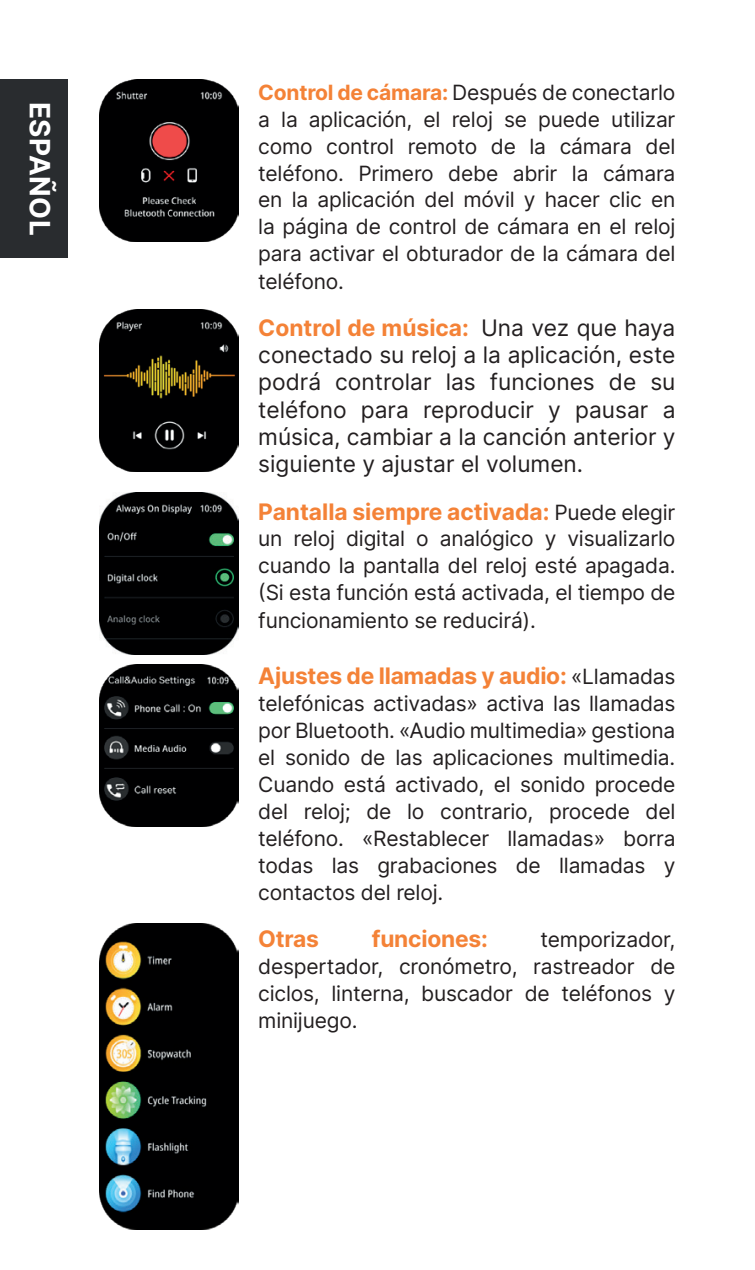
<style>
.page{position:relative;width:755px;height:1270px;background:#fff}
.page>*{position:absolute;margin:0;border:0;box-sizing:border-box;transform-origin:0 0}
.t1{font:700 28px "Inter";letter-spacing:.02em;color:#fff}
.t2{font:22.75px/27.3px "Inter";color:#231f20;text-align:justify}
.t3{font:700 22.75px "Inter";letter-spacing:-.01em;color:#f48237}
.t4{font:21px/26.9px "Inter";letter-spacing:-.01em;color:#231f20;text-align:justify}
.s1{font-weight:700;color:#f48237}
.s2{font-weight:400;font-size:21px;color:#231f20}
</style>
<div class="page">
<div style="left:0;top:79px;width:67px;height:179px;background:#292c2f"></div>
<img style="left:99px;top:79px;width:139px;height:162px">
<img style="left:99px;top:310px;width:139px;height:162px">
<img style="left:99px;top:492px;width:139px;height:162px">
<img style="left:99px;top:665px;width:139px;height:162px">
<img style="left:99px;top:923px;width:139px;height:307px">
<h1 class="t1" style="left:60px;top:102px;width:135px;rotate:90deg">ESPAÑOL</h1>
<p class="t4" style="left:258px;top:78px;width:418px"><span class="s1">Control de cámara:</span> Después de conectarlo a la aplicación, el reloj se puede utilizar como control remoto de la cámara del teléfono. Primero debe abrir la cámara en la aplicación del móvil y hacer clic en la página de control de cámara en el reloj para activar el obturador de la cámara del teléfono.</p>
<p class="t2" style="left:258px;top:313px;width:418px"><span class="s1">Control de música:</span> Una vez que haya conectado su reloj a la aplicación, este podrá controlar las funciones de su teléfono para reproducir y pausar a música, cambiar a la canción anterior y siguiente y ajustar el volumen.</p>
<p class="t3" style="left:258px;top:495px;width:418px">Pantalla siempre activada: <span class="s2">Puede elegir</span></p>
<p class="t4" style="left:258px;top:525px;width:418px">un reloj digital o analógico y visualizarlo cuando la pantalla del reloj esté apagada. (Si esta función está activada, el tiempo de funcionamiento se reducirá).</p>
<p class="t3" style="left:258px;top:660px;width:418px">Ajustes de llamadas y audio: <span class="s2">«Llamadas</span></p>
<p class="t4" style="left:258px;top:690px;width:418px">telefónicas activadas» activa las llamadas por Bluetooth. «Audio multimedia» gestiona el sonido de las aplicaciones multimedia.<br>Cuando está activado, el sonido procede del reloj; de lo contrario, procede del teléfono. «Restablecer llamadas» borra todas las grabaciones de llamadas y contactos del reloj.</p>
<p class="t3" style="left:258px;top:922px;width:62px">Otras</p>
<p class="t3" style="left:371px;top:922px;width:117px">funciones:</p>
<p class="t4" style="left:258px;top:925px;width:418px;text-indent:282px">temporizador, despertador, cronómetro, rastreador de ciclos, linterna, buscador de teléfonos y minijuego.</p>
</div>
